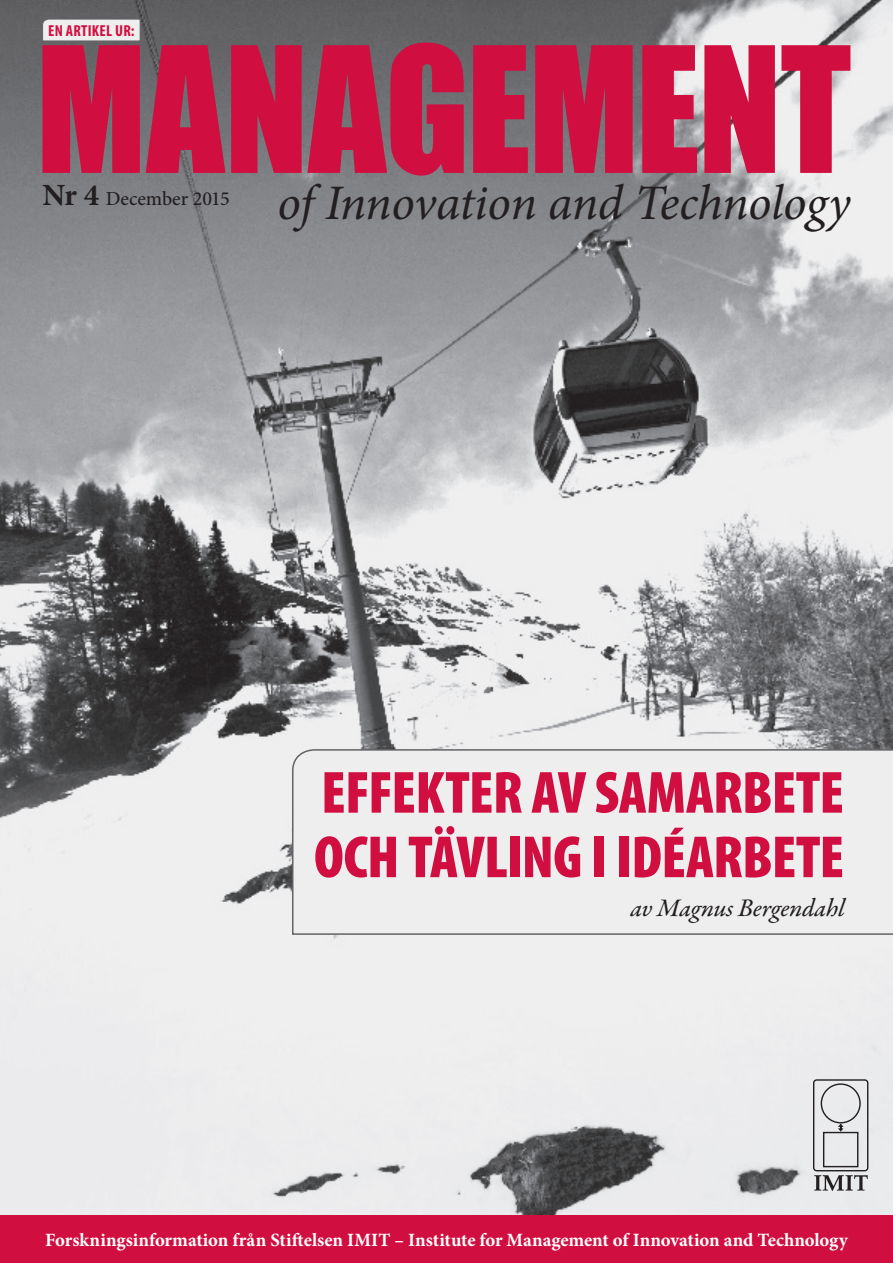
<style>
.page{position:relative;width:893px;height:1263px;background:#fff}
.page>*{position:absolute;margin:0;border:0;box-sizing:border-box;transform-origin:0 0}
.t1{font:900 condensed 60px/64.5px "Myriad Pro";letter-spacing:-.015em;color:#d10e40}
.t2{font:italic 49.65px "Minion Pro";letter-spacing:-.01em;color:#231f20}
.t3{font:25.5px "Garamond Premr Pro Med It";letter-spacing:-.005em;color:#231f20}
.t4{font:500 19.95px "Minion Pro";letter-spacing:-.005em;color:#231f20}
.t5{font:700 18.75px "Minion Pro";letter-spacing:-.005em;color:#fff}
.t6{font:700 condensed 15.9px "Myriad Pro";letter-spacing:.015em;color:#d10e40}
.s1{font-weight:700;font-size:30.9px}
</style>
<div class="page">
<img style="left:0;top:0;width:893px;height:1215px">
<div style="left:0;top:1215px;width:893px;height:48px;background:#d10e40"></div>
<svg style="left:43px;top:43px;width:807px;height:133px;background:#bd3357"></svg>
<svg style="left:42px;top:19px;width:98px;height:22px;background:#e4e4e5"></svg>
<svg style="left:812px;top:1078px;width:57px;height:113px;background:#c7c7c8"></svg>
<div style="left:291px;top:748px;width:602px;height:187px;background:#eeeeef"></div>
<p class="t6" style="left:48px;top:21px;width:88px">EN ARTIKEL UR:</p>
<p class="t4" style="left:43px;top:185px;width:189px"><span class="s1">Nr 4</span> December 2015</p>
<h2 class="t2" style="left:277px;top:169px;width:575px">of Innovation and Technology</h2>
<h1 class="t1" style="left:314px;top:759px;width:532px">EFFEKTER AV SAMARBETE<br>OCH TÄVLING I IDÉARBETE</h1>
<h3 class="t3" style="left:630px;top:892px;width:216px">av Magnus Bergendahl</h3>
<p class="t5" style="left:45px;top:1227px;width:804px">Forskningsinformation från Stiftelsen IMIT – Institute for Management of Innovation and Technology</p>
</div>
